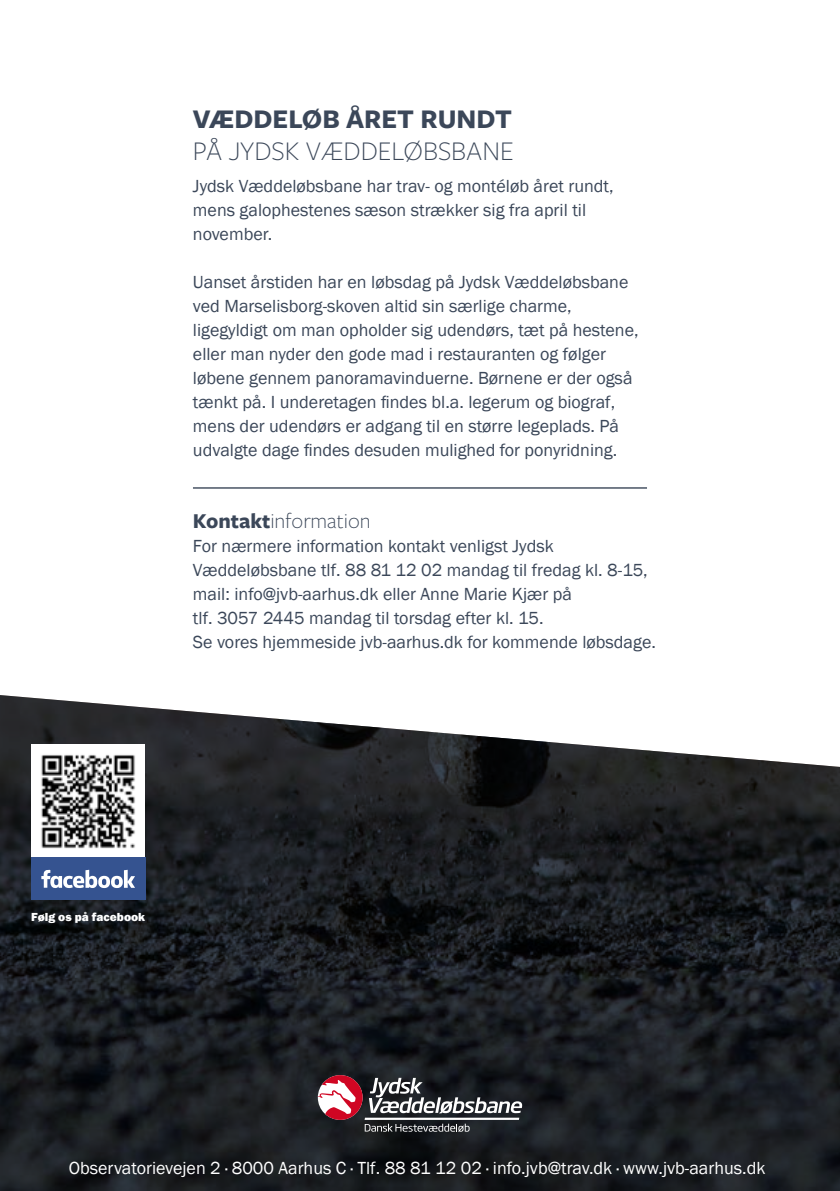
<style>
.page{position:relative;width:840px;height:1191px;background:#fff}
.page>*{position:absolute;margin:0;border:0;box-sizing:border-box;transform-origin:0 0}
.t1{font:300 28px "Freight Sans Pro";color:#3b4759}
.t2{font:700 28px "Freight Sans Pro";color:#3b4759}
.t3{font:300 22px "Freight Sans Pro";color:#3b4759}
.t4{font:18px/24px "Franklin Gothic";color:#3b4759}
.t5{font:18px "Franklin Gothic";color:#fff}
.t6{font:800 12px "Franklin Gothic";color:#fff}
.s1{font-weight:700}
</style>
<div class="page">
<img style="left:0;top:695px;width:839px;height:496px">
<hr style="left:193px;top:487px;width:453px;height:1px;background:#3b4759">
<svg style="left:317px;top:1075px;width:205px;height:56px"></svg>
<img style="left:31px;top:744px;width:114px;height:113px">
<div style="left:31px;top:857px;width:114px;height:43px;background:#355390"></div>
<svg style="left:41px;top:869px;width:94px;height:19px"></svg>
<h1 class="t2" style="left:193px;top:99px;width:320px">VÆDDELØB ÅRET RUNDT</h1>
<h1 class="t1" style="left:193px;top:132px;width:322px">PÅ JYDSK VÆDDELØBSBANE</h1>
<p class="t4" style="left:193px;top:174px;width:422px">Jydsk Væddeløbsbane har trav- og montéløb året rundt, mens galophestenes sæson strækker sig fra april til november.</p>
<p class="t4" style="left:193px;top:270px;width:447px">Uanset årstiden har en løbsdag på Jydsk Væddeløbsbane ved Marselisborg-skoven altid sin særlige charme, ligegyldigt om man opholder sig udendørs, tæt på hestene, eller man nyder den gode mad i restauranten og følger løbene gennem panoramavinduerne. Børnene er der også tænkt på. I underetagen findes bl.a. legerum og biograf, mens der udendørs er adgang til en større legeplads. På udvalgte dage findes desuden mulighed for ponyridning.</p>
<p class="t3" style="left:193px;top:506px;width:179px"><span class="s1">Kontakt</span>information</p>
<p class="t4" style="left:193px;top:534px;width:464px">For nærmere information kontakt venligst Jydsk Væddeløbsbane tlf. 88 81 12 02 mandag til fredag kl. 8-15, mail: info@jvb-aarhus.dk eller Anne Marie Kjær på<br>tlf. 3057 2445 mandag til torsdag efter kl. 15.<br>Se vores hjemmeside jvb-aarhus.dk for kommende løbsdage.</p>
<p class="t6" style="left:31px;top:909px;width:115px">Følg os på facebook</p>
<p class="t5" style="left:69px;top:1156px;width:697px">Observatorievejen 2 · 8000 Aarhus C · Tlf. 88 81 12 02 · info.jvb@trav.dk · www.jvb-aarhus.dk</p>
</div>
